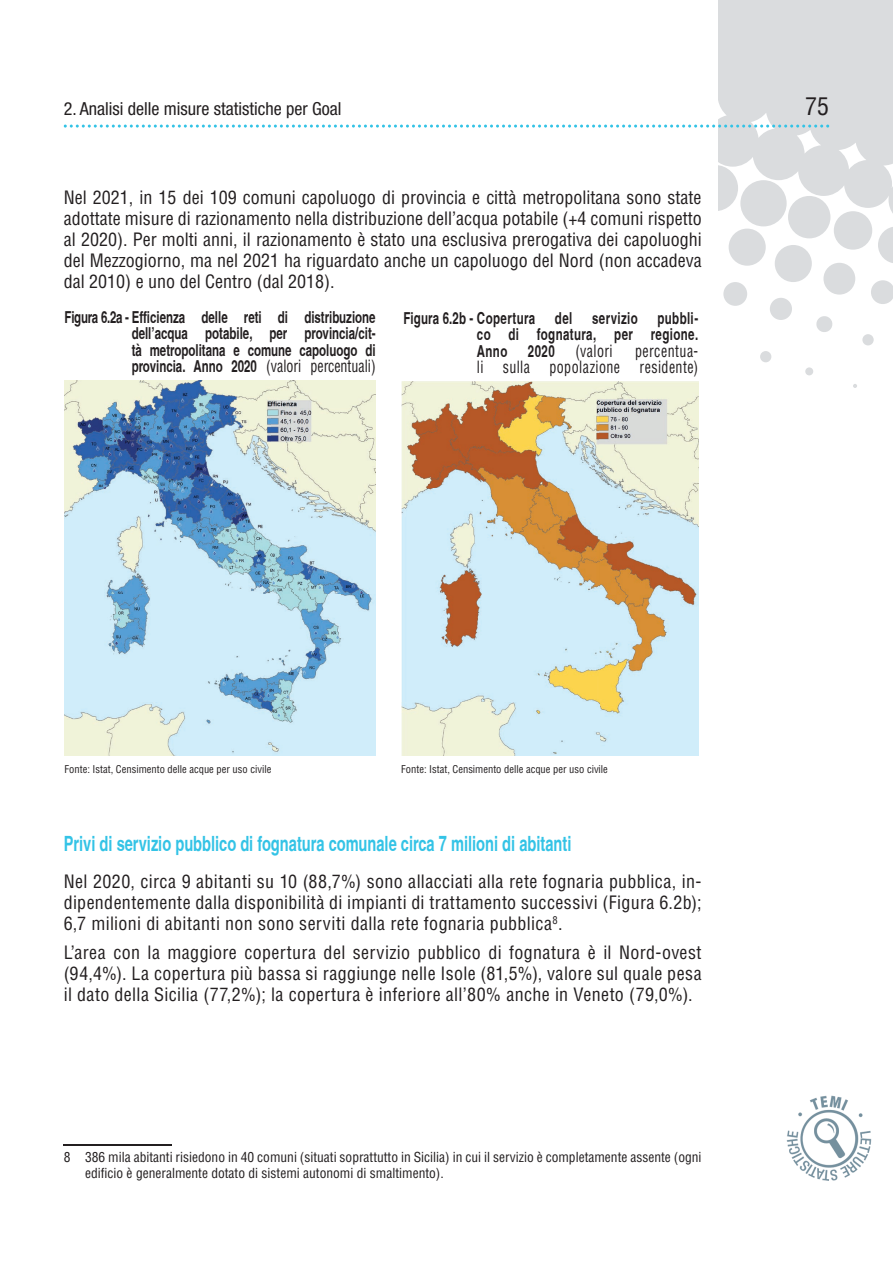
<style>
.page{position:relative;width:893px;height:1263px;background:#fff}
.page>*{position:absolute;margin:0;border:0;box-sizing:border-box;transform-origin:0 0}
.t1{font:condensed 24px "Helvetica LT Std";color:#231f20}
.t2{font:700 condensed 21px "Helvetica";color:#33c3e6;scale:.85 1}
.t3{font:condensed 18px/21px "Helvetica LT Std";letter-spacing:.015em;color:#231f20;text-align:justify}
.t4{font:condensed 18px "Helvetica Neue LT Std";color:#231f20}
.t5{font:700 condensed 16.5px/16.5px "Helvetica";letter-spacing:.01em;color:#231f20;text-align:justify;scale:.85 1}
.t6{font:condensed 16.5px/16.5px "Helvetica LT Std";letter-spacing:.025em;color:#231f20;text-align:right;scale:.85 1}
.t7{font:condensed 16.5px "Helvetica LT Std";color:#231f20;scale:.85 1}
.t8{font:condensed 13.5px/16.2px "Helvetica LT Std";color:#231f20}
.t9{font:condensed 10.5px "Helvetica LT Std";color:#231f20}
.s1{font-family:"Helvetica";font-weight:700}
.s2{font-family:"Helvetica LT Std";font-weight:400}
</style>
<div class="page">
<div style="left:729px;top:229px;width:37px;height:37px;background:#dadcde;border-radius:50%"></div>
<div style="left:775px;top:245px;width:37px;height:37px;background:#dadcde;border-radius:50%"></div>
<div style="left:823px;top:263px;width:32px;height:32px;background:#dadcde;border-radius:50%"></div>
<svg style="left:871px;top:280px;width:22px;height:24px"></svg>
<div style="left:723px;top:282px;width:24px;height:24px;background:#dadcde;border-radius:50%"></div>
<div style="left:770px;top:298px;width:22px;height:22px;background:#dadcde;border-radius:50%"></div>
<svg style="left:816px;top:316px;width:17px;height:16px"></svg>
<div style="left:862px;top:334px;width:12px;height:11px;background:#dadcde;border-radius:50%"></div>
<div style="left:760px;top:351px;width:11px;height:11px;background:#dadcde;border-radius:50%"></div>
<div style="left:805px;top:367px;width:8px;height:8px;background:#dadcde;border-radius:50%"></div>
<svg style="left:853px;top:384px;width:4px;height:4px"></svg>
<img style="left:787px;top:1095px;width:85px;height:85px">
<svg style="left:64px;top:0;width:829px;height:263px"></svg>
<hr style="left:64px;top:1144px;width:108px;height:1px;background:#231f20">
<img style="left:65px;top:380px;width:310px;height:376px">
<img style="left:401px;top:381px;width:298px;height:375px">
<p class="t4" style="left:64px;top:98px;width:279px">2. Analisi delle misure statistiche per Goal</p>
<h1 class="t1" style="left:805px;top:91px;width:25px">75</h1>
<p class="t3" style="left:64px;top:187px;width:639px">Nel 2021, in 15 dei 109 comuni capoluogo di provincia e città metropolitana sono state adottate misure di razionamento nella distribuzione dell’acqua potabile (+4 comuni rispetto al 2020). Per molti anni, il razionamento è stato una esclusiva prerogativa dei capoluoghi del Mezzogiorno, ma nel 2021 ha riguardato anche un capoluogo del Nord (non accadeva dal 2010) e uno del Centro (dal 2018).</p>
<p class="t5" style="left:132px;top:308px;width:289px;text-indent:-67px">Figura 6.2a - Efficienza delle reti di distribuzione dell’acqua potabile, per provincia/cit&shy;tà metropolitana e comune capoluogo di</p>
<p class="t7" style="left:132px;top:356px;width:289px"><span class="s1">provincia. Anno 2020</span> (valori percentuali)</p>
<p class="t5" style="left:477px;top:309px;width:262px;text-indent:-74px">Figura 6.2b - Copertura del servizio pubbli&shy;co di fognatura, per regione.<br>Anno 2020 <span class="s2">(valori</span></p>
<p class="t6" style="left:477px;top:342px;width:262px">percentua-<br>li sulla popolazione residente)</p>
<p class="t9" style="left:65px;top:762px;width:208px">Fonte: Istat, Censimento delle acque per uso civile</p>
<p class="t9" style="left:401px;top:762px;width:208px">Fonte: Istat, Censimento delle acque per uso civile</p>
<p class="t2" style="left:64px;top:831px;width:599px">Privi di servizio pubblico di fognatura comunale circa 7 milioni di abitanti</p>
<p class="t3" style="left:64px;top:870px;width:639px">Nel 2020, circa 9 abitanti su 10 (88,7%) sono allacciati alla rete fognaria pubblica, in&shy;dipendentemente dalla disponibilità di impianti di trattamento successivi (Figura 6.2b); 6,7 milioni di abitanti non sono serviti dalla rete fognaria pubblica<sup>8</sup>.</p>
<p class="t3" style="left:64px;top:942px;width:639px">L’area con la maggiore copertura del servizio pubblico di fognatura è il Nord-ovest (94,4%). La copertura più bassa si raggiunge nelle Isole (81,5%), valore sul quale pesa il dato della Sicilia (77,2%); la copertura è inferiore all’80% anche in Veneto (79,0%).</p>
<p class="t8" style="left:85px;top:1149px;width:618px;text-indent:-21px">8 386 mila abitanti risiedono in 40 comuni (situati soprattutto in Sicilia) in cui il servizio è completamente assente (ogni edificio è generalmente dotato di sistemi autonomi di smaltimento).</p>
</div>
